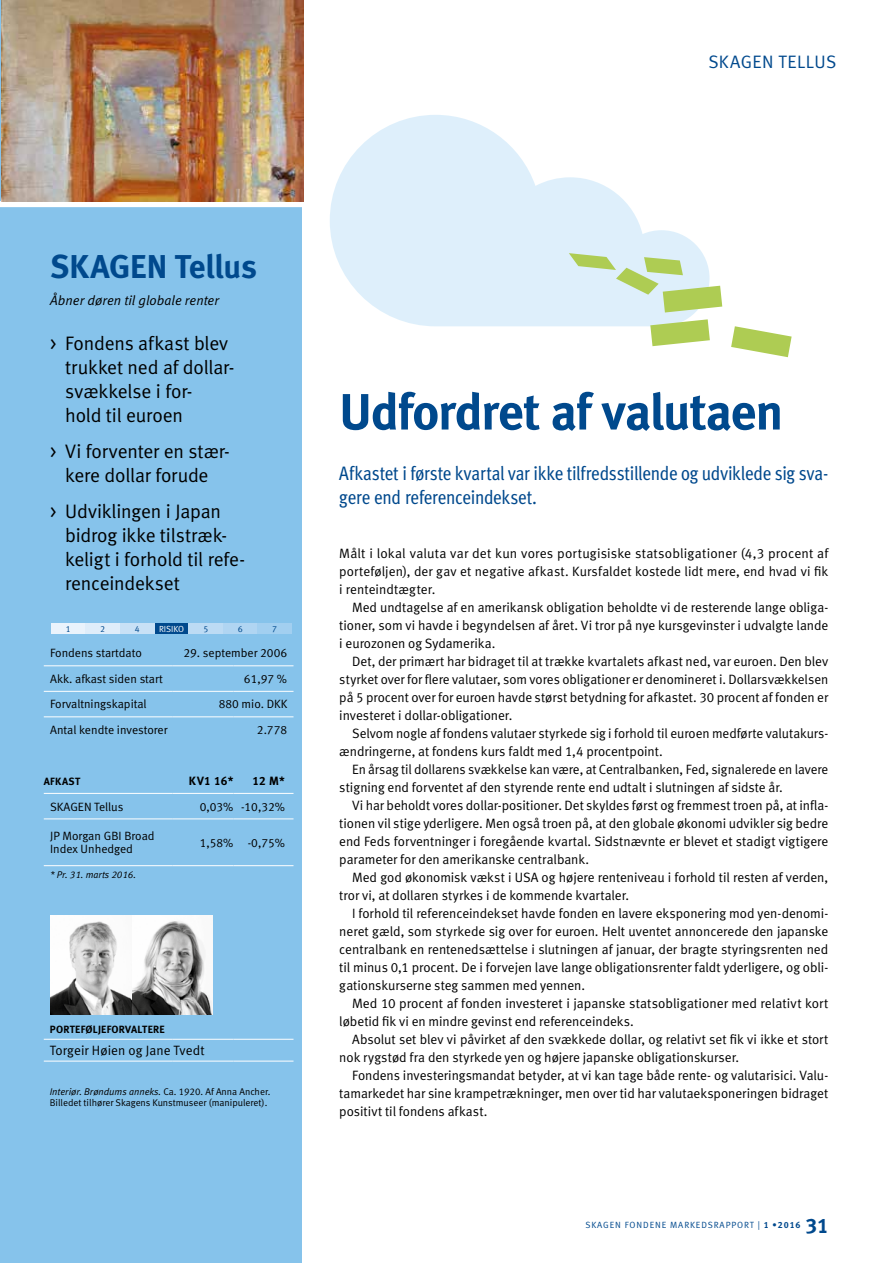
<style>
.page{position:relative;width:893px;height:1263px;background:#fff}
.page>*{position:absolute;margin:0;border:0;box-sizing:border-box;transform-origin:0 0}
.t1{font:51px "Meta Bold LF";letter-spacing:-.02em;color:#00498d}
.t2{font:33px "Meta Bold LF";letter-spacing:-.005em;color:#00498d}
.t3{font:21px "Meta Bold LF";color:#00498d}
.t4{font:19.5px/24px "Meta Normal LF";letter-spacing:-.01em;color:#000}
.t5{font:19.5px/24px "Meta Cond";letter-spacing:-.015em;color:#00498d}
.t6{font:18px "Meta Normal LF";letter-spacing:.02em;color:#00498d}
.t7{font:13.5px/18px "Meta Normal LF";letter-spacing:-.005em;color:#000;text-align:justify}
.t8{font:italic 13.5px "Meta Normal LF";letter-spacing:.005em;color:#000}
.t9{font:12px/13.5px "Meta Normal LF";color:#000}
.t10{font:12px "Meta Bold LF";letter-spacing:.015em;color:#000}
.t11{font:10.5px "Meta Bold LF";letter-spacing:.025em;color:#000}
.t12{font:9.75px/11.2px "Meta Normal LF";color:#000}
.t13{font:italic 9.75px "Meta Normal LF";color:#000}
.t14{font:9px "Meta Normal LF";letter-spacing:.1em;color:#00498d}
.t15{font:8.85px "Meta Normal LF";color:#00498d}
.t16{font:8.85px "Meta Normal LF";color:#fff}
.s1{font-style:italic}
.s2{font-style:inherit}
.s3{font-family:"Meta Bold LF"}
</style>
<div class="page">
<div style="left:0;top:0;width:301px;height:1263px;background:#86c3eb"></div>
<hr style="left:44px;top:665px;width:128px;height:1px;background:#fff">
<hr style="left:172px;top:665px;width:61px;height:1px;background:#fff">
<hr style="left:233px;top:665px;width:60px;height:1px;background:#fff">
<hr style="left:44px;top:691px;width:128px;height:1px;background:#fff">
<hr style="left:172px;top:691px;width:61px;height:1px;background:#fff">
<hr style="left:233px;top:691px;width:60px;height:1px;background:#fff">
<hr style="left:44px;top:716px;width:128px;height:1px;background:#fff">
<hr style="left:172px;top:716px;width:61px;height:1px;background:#fff">
<hr style="left:233px;top:716px;width:60px;height:1px;background:#fff">
<hr style="left:44px;top:1039px;width:128px;height:1px;background:#fff">
<hr style="left:172px;top:1039px;width:61px;height:1px;background:#fff">
<hr style="left:233px;top:1039px;width:60px;height:1px;background:#fff">
<hr style="left:44px;top:1061px;width:128px;height:1px;background:#fff">
<hr style="left:172px;top:1061px;width:61px;height:1px;background:#fff">
<hr style="left:233px;top:1061px;width:60px;height:1px;background:#fff">
<hr style="left:172px;top:793px;width:61px;height:1px;background:#fff">
<hr style="left:233px;top:793px;width:60px;height:1px;background:#fff">
<hr style="left:44px;top:793px;width:128px;height:1px;background:#fff">
<hr style="left:44px;top:818px;width:128px;height:1px;background:#fff">
<hr style="left:172px;top:818px;width:61px;height:1px;background:#fff">
<hr style="left:233px;top:818px;width:60px;height:1px;background:#fff">
<hr style="left:44px;top:865px;width:128px;height:1px;background:#fff">
<hr style="left:172px;top:865px;width:61px;height:1px;background:#fff">
<hr style="left:233px;top:865px;width:60px;height:1px;background:#fff">
<div style="left:0;top:201px;width:320px;height:6px;background:#fff"></div>
<img style="left:1px;top:0;width:302px;height:202px">
<img style="left:131px;top:915px;width:82px;height:99px">
<svg style="left:50px;top:915px;width:81px;height:99px"></svg>
<div style="left:51px;top:623px;width:35px;height:10px;background:#eaf3fc"></div>
<div style="left:86px;top:623px;width:34px;height:10px;background:#dfedfa"></div>
<div style="left:154px;top:623px;width:35px;height:10px;background:#00498d"></div>
<div style="left:120px;top:623px;width:34px;height:10px;background:#c8e1f6"></div>
<div style="left:189px;top:623px;width:34px;height:10px;background:#bcdbf4"></div>
<div style="left:223px;top:623px;width:34px;height:10px;background:#b0d5f2"></div>
<div style="left:257px;top:623px;width:35px;height:10px;background:#a2cff0"></div>
<svg style="left:330px;top:115px;width:372px;height:211px;fill:#deeffb"></svg>
<svg style="left:650px;top:319px;width:60px;height:27px"></svg>
<svg style="left:731px;top:326px;width:61px;height:31px"></svg>
<svg style="left:569px;top:253px;width:153px;height:59px"></svg>
<h3 class="t6" style="left:708px;top:51px;width:129px">SKAGEN TELLUS</h3>
<h2 class="t2" style="left:50px;top:245px;width:208px">SKAGEN Tellus</h2>
<p class="t8" style="left:50px;top:292px;width:171px">Åbner døren til globale renter</p>
<h3 class="t4" style="left:65px;top:331px;width:169px;text-indent:-15px">&gt; Fondens afkast blev trukket ned af dollar&shy;svækkelse i for&shy;hold til euroen</h3>
<h3 class="t4" style="left:50px;top:439px;width:181px;text-align:center">&gt; Vi forventer en stær&shy;kere dollar forude</h3>
<h3 class="t4" style="left:65px;top:499px;width:181px;text-indent:-15px">&gt; Udviklingen i Japan bidrog ikke tilstræk&shy;keligt i forhold til refe&shy;renceindekset</h3>
<p class="t15" style="left:66px;top:623px;width:6px">1</p>
<p class="t15" style="left:100px;top:623px;width:6px">2</p>
<p class="t15" style="left:135px;top:623px;width:6px">4</p>
<p class="t16" style="left:159px;top:623px;width:26px">RISIKO</p>
<p class="t15" style="left:203px;top:623px;width:6px">5</p>
<p class="t15" style="left:238px;top:623px;width:6px">6</p>
<p class="t15" style="left:272px;top:623px;width:6px">7</p>
<p class="t9" style="left:50px;top:646px;width:93px">Fondens startdato</p>
<p class="t9" style="left:183px;top:646px;width:105px">29. september 2006</p>
<p class="t9" style="left:50px;top:672px;width:114px">Akk. afkast siden start</p>
<p class="t9" style="left:244px;top:672px;width:45px">61,97 %</p>
<p class="t9" style="left:50px;top:697px;width:98px">Forvaltningskapital</p>
<p class="t9" style="left:219px;top:697px;width:70px">880 mio. DKK</p>
<p class="t9" style="left:50px;top:723px;width:119px">Antal kendte investorer</p>
<p class="t9" style="left:257px;top:723px;width:32px">2.778</p>
<p class="t11" style="left:44px;top:774px;width:38px">AFKAST</p>
<p class="t10" style="left:189px;top:774px;width:46px">KV1 16*</p>
<p class="t10" style="left:252px;top:774px;width:34px">12 M*</p>
<p class="t9" style="left:50px;top:800px;width:75px">SKAGEN Tellus</p>
<p class="t9" style="left:200px;top:799px;width:87px">0,03% -10,32%</p>
<p class="t9" style="left:50px;top:829px;width:106px">JP Morgan GBI Broad<br>Index Unhedged</p>
<p class="t9" style="left:200px;top:836px;width:87px">1,58% -0,75%</p>
<p class="t13" style="left:50px;top:869px;width:87px">* Pr. 31. marts 2016.</p>
<p class="t11" style="left:50px;top:1023px;width:116px">PORTEFØLJEFORVALTERE</p>
<p class="t7" style="left:50px;top:1041px;width:156px">Torgeir Høien og Jane Tvedt</p>
<p class="t12" style="left:50px;top:1085px;width:222px"><span class="s1">Interiør. Brøndums anneks.</span> Ca. 1920. Af Anna Ancher.<br>Billedet tilhører Skagens Kunstmuseer (manipuleret).</p>
<h1 class="t1" style="left:339px;top:380px;width:445px">Udfordret af valutaen</h1>
<h3 class="t5" style="left:339px;top:461px;width:490px">Afkastet i første kvartal var ikke tilfredsstillende og udviklede sig sva&shy;gere end referenceindekset.</h3>
<p class="t7" style="left:339px;top:544px;width:491px">Målt i lokal valuta var det kun vores portugisiske statsobligationer (4,3 procent af porteføljen), der gav et negative afkast. Kursfaldet kostede lidt mere, end hvad vi fik i renteindtægter.</p>
<p class="t7" style="left:339px;top:598px;width:490px;text-indent:13px">Med undtagelse af en amerikansk obligation beholdte vi de resterende lange obliga&shy;tioner, som vi havde i begyndelsen af året. Vi tror på nye kursgevinster i udvalgte lande i eurozonen og Sydamerika.</p>
<p class="t7" style="left:339px;top:652px;width:490px;text-indent:13px">Det, der primært har bidraget til at trække kvartalets afkast ned, var euroen. Den blev styrket over for flere valutaer, som vores obligationer er denomineret i. Dollarsvækkelsen på 5 procent over for euroen havde størst betydning for afkastet. 30 procent af fonden er investeret i dollar-obligationer.</p>
<p class="t7" style="left:339px;top:724px;width:490px;text-indent:13px">Selvom nogle af fondens valutaer styrkede sig i forhold til euroen medførte valutakurs&shy;ændringerne, at fondens kurs faldt med 1,4 procentpoint.</p>
<p class="t7" style="left:339px;top:760px;width:490px;text-indent:13px">En årsag til dollarens svækkelse kan være, at Centralbanken, Fed, signalerede en lavere stigning end forventet af den styrende rente end udtalt i slutningen af sidste år.</p>
<p class="t7" style="left:339px;top:796px;width:490px;text-indent:13px">Vi har beholdt vores dollar-positioner. Det skyldes først og fremmest troen på, at infla&shy;tionen vil stige yderligere. Men også troen på, at den globale økonomi udvikler sig bedre end Feds forventninger i foregående kvartal. Sidstnævnte er blevet et stadigt vigtigere parameter for den amerikanske centralbank.</p>
<p class="t7" style="left:339px;top:868px;width:490px;text-indent:13px">Med god økonomisk vækst i USA og højere renteniveau i forhold til resten af verden, tror vi, at dollaren styrkes i de kommende kvartaler.</p>
<p class="t7" style="left:339px;top:904px;width:491px;text-indent:13px">I forhold til referenceindekset havde fonden en lavere eksponering mod yen-denomi&shy;neret gæld, som styrkede sig over for euroen. Helt uventet annoncerede den japanske centralbank en rentenedsættelse i slutningen af januar, der bragte styringsrenten ned til minus 0,1 procent. De i forvejen lave lange obligationsrenter faldt yderligere, og obli&shy;gationskurserne steg sammen med yennen.</p>
<p class="t7" style="left:339px;top:994px;width:490px;text-indent:13px">Med 10 procent af fonden investeret i japanske statsobligationer med relativt kort løbetid fik vi en mindre gevinst end referenceindeks.</p>
<p class="t7" style="left:339px;top:1030px;width:490px;text-indent:13px">Absolut set blev vi påvirket af den svækkede dollar, og relativt set fik vi ikke et stort nok rygstød fra den styrkede yen og højere japanske obligationskurser.</p>
<p class="t7" style="left:339px;top:1066px;width:490px;text-indent:13px">Fondens investeringsmandat betyder, at vi kan tage både rente- og valutarisici. Valu&shy;tamarkedet har sine krampetrækninger, men over tid har valutaeksponeringen bidraget positivt til fondens afkast.</p>
<p class="t14" style="left:585px;top:1220px;width:217px"><span class="s2">SKAGEN F</span>ONDENE <span class="s2">MAR</span>KEDSRAPPORT <span class="s2">|</span> <span class="s3">1 •2016</span></p>
<h3 class="t3" style="left:805px;top:1212px;width:25px">31</h3>
</div>
